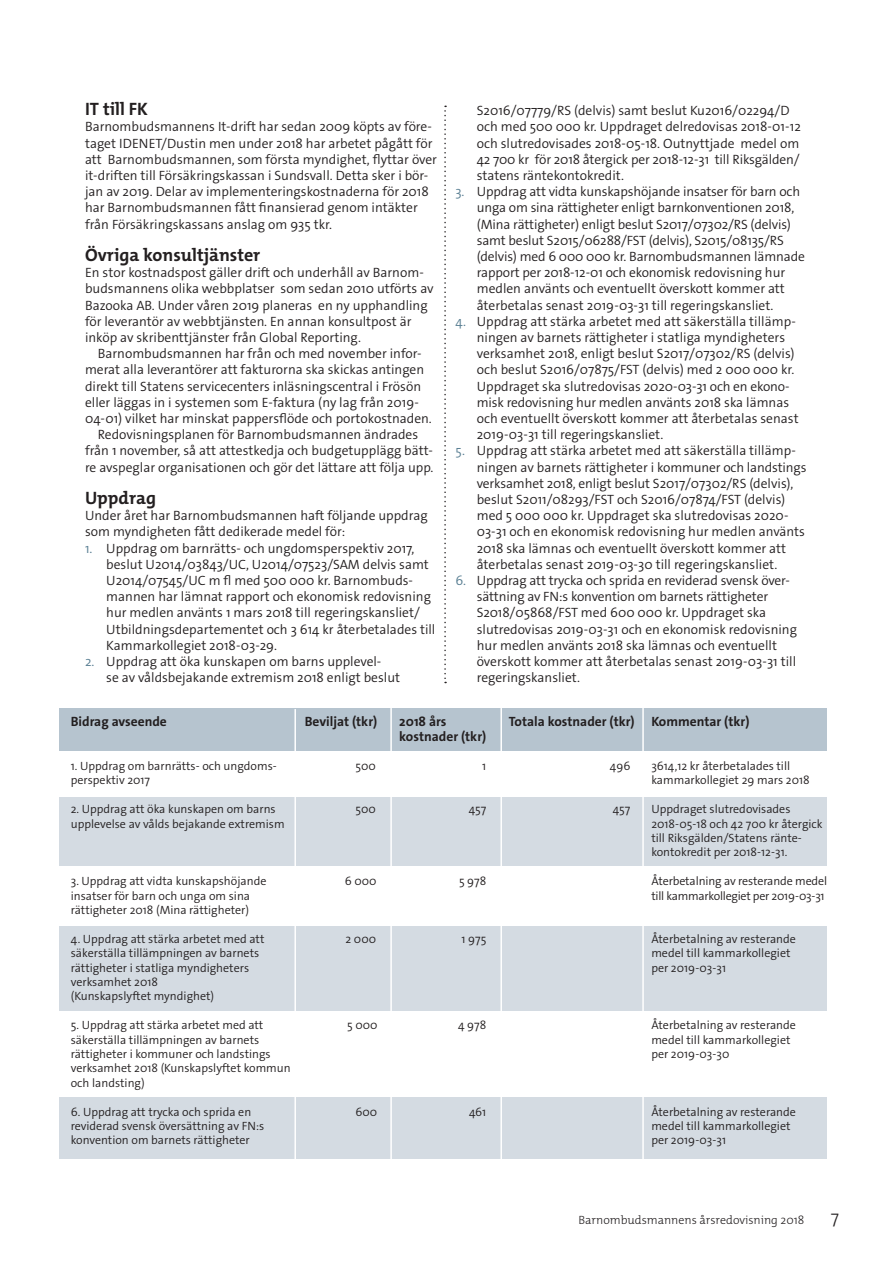
<style>
.page{position:relative;width:893px;height:1263px;background:#fff}
.page>*{position:absolute;margin:0;border:0;box-sizing:border-box;transform-origin:0 0}
.t1{font:700 18px "The Mix Os F";color:#231f20}
.t2{font:300 18px "The Mix Os F";color:#231f20}
.t3{font:300 13.5px/16.2px "The Sans Os F";color:#231f20}
.t4{font:700 13.5px "The Sans Os F";color:#231f20}
.t5{font:300 12px/14.4px "The Sans Os F";color:#231f20}
.t6{font:300 12px "The Mix Os F";color:#231f20}
.t7{font:300 12px "The Sans Os F";letter-spacing:-.02em;color:#231f20}
.s1{color:#587e92}
</style>
<div class="page">
<div style="left:59px;top:1098px;width:768px;height:61px;background:#d4dbe2"></div>
<div style="left:59px;top:926px;width:768px;height:84px;background:#d4dbe2"></div>
<div style="left:59px;top:797px;width:768px;height:69px;background:#d4dbe2"></div>
<div style="left:59px;top:708px;width:768px;height:42px;background:#b6c4cf"></div>
<svg style="left:444px;top:106px;width:2px;height:577px"></svg>
<hr style="left:294px;top:709px;width:2px;height:464px;background:#fff">
<hr style="left:390px;top:708px;width:2px;height:465px;background:#fff">
<hr style="left:500px;top:708px;width:2px;height:465px;background:#fff">
<hr style="left:642px;top:708px;width:2px;height:465px;background:#fff">
<h1 class="t1" style="left:85px;top:98px;width:64px">IT till FK</h1>
<p class="t3" style="left:85px;top:119px;width:353px">Barnombudsmannens It-drift har sedan 2009 köpts av före&shy;taget IDENET/Dustin men under 2018 har arbetet pågått för att Barnombudsmannen, som första myndighet, flyttar över it-driften till Försäkringskassan i Sundsvall. Detta sker i bör&shy;jan av 2019. Delar av implementeringskostnaderna för 2018 har Barnombudsmannen fått finansierad genom intäkter från Försäkringskassans anslag om 935 tkr.</p>
<h1 class="t1" style="left:85px;top:243px;width:177px">Övriga konsultjänster</h1>
<p class="t3" style="left:85px;top:265px;width:350px">En stor kostnadspost gäller drift och underhåll av Barnom&shy;budsmannens olika webbplatser som sedan 2010 utförts av Bazooka AB. Under våren 2019 planeras en ny upphandling för leverantör av webbtjänsten. En annan konsultpost är inköp av skribenttjänster från Global Reporting.</p>
<p class="t3" style="left:98px;top:346px;width:325px">Barnombudsmannen har från och med november infor-</p>
<p class="t3" style="left:85px;top:362px;width:341px">merat alla leverantörer att fakturorna ska skickas antingen</p>
<p class="t3" style="left:85px;top:378px;width:338px">direkt till Statens servicecenters inläsningscentral i Frösön</p>
<p class="t3" style="left:85px;top:394px;width:335px">eller läggas in i systemen som E-faktura (ny lag från 2019-</p>
<p class="t3" style="left:85px;top:410px;width:348px">04-01) vilket har minskat pappersflöde och portokostnaden.</p>
<p class="t3" style="left:98px;top:427px;width:322px">Redovisningsplanen för Barnombudsmannen ändrades</p>
<p class="t3" style="left:85px;top:443px;width:349px">från 1 november, så att attestkedja och budgetupplägg bätt-</p>
<p class="t3" style="left:85px;top:459px;width:350px">re avspeglar organisationen och gör det lättare att följa upp.</p>
<h1 class="t1" style="left:85px;top:486px;width:73px">Uppdrag</h1>
<p class="t3" style="left:85px;top:508px;width:344px">Under året har Barnombudsmannen haft följande uppdrag som myndigheten fått dedikerade medel för:</p>
<p class="t3" style="left:106px;top:540px;width:331px;text-indent:-21px"><span class="s1">1.</span> Uppdrag om barnrätts- och ungdomsperspektiv 2017, beslut U2014/03843/UC, U2014/07523/SAM delvis samt U2014/07545/UC m fl med 500 000 kr. Barnombuds&shy;mannen har lämnat rapport och ekonomisk redovisning hur medlen använts 1 mars 2018 till regeringskansliet/ Utbildningsdepartementet och 3 614 kr återbetalades till Kammarkollegiet 2018-03-29.</p>
<p class="t3" style="left:106px;top:653px;width:295px;text-indent:-21px"><span class="s1">2.</span> Uppdrag att öka kunskapen om barns upplevel-<br>se av våldsbejakande extremism 2018 enligt beslut</p>
<p class="t3" style="left:477px;top:103px;width:326px">S2016/07779/RS (delvis) samt beslut Ku2016/02294/D och med 500 000 kr. Uppdraget delredovisas 2018-01-12 och slutredovisades 2018-05-18. Outnyttjade medel om 42 700 kr för 2018 återgick per 2018-12-31 till Riksgälden/ statens räntekontokredit.</p>
<p class="t3" style="left:477px;top:184px;width:330px;text-indent:-21px"><span class="s1">3.</span> Uppdrag att vidta kunskapshöjande insatser för barn och unga om sina rättigheter enligt barnkonventionen 2018, (Mina rättigheter) enligt beslut S2017/07302/RS (delvis) samt beslut S2015/06288/FST (delvis), S2015/08135/RS (delvis) med 6 000 000 kr. Barnombudsmannen lämnade rapport per 2018-12-01 och ekonomisk redovisning hur medlen använts och eventuellt överskott kommer att återbetalas senast 2019-03-31 till regeringskansliet.</p>
<p class="t3" style="left:477px;top:313px;width:323px;text-indent:-21px"><span class="s1">4.</span> Uppdrag att stärka arbetet med att säkerställa tillämp&shy;ningen av barnets rättigheter i statliga myndigheters verksamhet 2018, enligt beslut S2017/07302/RS (delvis) och beslut S2016/07875/FST (delvis) med 2 000 000 kr.<br>Uppdraget ska slutredovisas 2020-03-31 och en ekono&shy;misk redovisning hur medlen använts 2018 ska lämnas och eventuellt överskott kommer att återbetalas senast 2019-03-31 till regeringskansliet.</p>
<p class="t3" style="left:477px;top:443px;width:331px;text-indent:-21px"><span class="s1">5.</span> Uppdrag att stärka arbetet med att säkerställa tillämp&shy;ningen av barnets rättigheter i kommuner och landstings verksamhet 2018, enligt beslut S2017/07302/RS (delvis), beslut S2011/08293/FST och S2016/07874/FST (delvis) med 5 000 000 kr. Uppdraget ska slutredovisas 2020- 03-31 och en ekonomisk redovisning hur medlen använts 2018 ska lämnas och eventuellt överskott kommer att återbetalas senast 2019-03-30 till regeringskansliet.</p>
<p class="t3" style="left:477px;top:572px;width:322px;text-indent:-21px"><span class="s1">6.</span> Uppdrag att trycka och sprida en reviderad svensk över&shy;sättning av FN:s konvention om barnets rättigheter S2018/05868/FST med 600 000 kr. Uppdraget ska slutredovisas 2019-03-31 och en ekonomisk redovisning hur medlen använts 2018 ska lämnas och eventuellt överskott kommer att återbetalas senast 2019-03-31 till regeringskansliet.</p>
<p class="t4" style="left:71px;top:713px;width:98px">Bidrag avseende</p>
<p class="t4" style="left:305px;top:713px;width:74px">Beviljat (tkr)</p>
<p class="t4" style="left:399px;top:713px;width:49px">2018 års</p>
<p class="t4" style="left:509px;top:713px;width:242px">Totala kostnader (tkr) Kommentar (tkr)</p>
<p class="t4" style="left:399px;top:728px;width:88px">kostnader (tkr)</p>
<p class="t5" style="left:71px;top:759px;width:208px">1. Uppdrag om barnrätts- och ungdoms-</p>
<p class="t5" style="left:355px;top:759px;width:22px">500</p>
<p class="t5" style="left:482px;top:759px;width:6px">1</p>
<p class="t5" style="left:610px;top:759px;width:22px">496</p>
<p class="t5" style="left:651px;top:759px;width:140px">3614,12 kr återbetalades till</p>
<p class="t5" style="left:71px;top:773px;width:81px">perspektiv 2017</p>
<p class="t5" style="left:651px;top:773px;width:160px">kammarkollegiet 29 mars 2018</p>
<p class="t5" style="left:71px;top:802px;width:206px">2. Uppdrag att öka kunskapen om barns</p>
<p class="t5" style="left:355px;top:802px;width:22px">500</p>
<p class="t5" style="left:469px;top:802px;width:19px">457</p>
<p class="t5" style="left:613px;top:802px;width:19px">457</p>
<p class="t5" style="left:651px;top:802px;width:141px">Uppdraget slutredovisades</p>
<p class="t5" style="left:71px;top:816px;width:215px">upplevelse av vålds bejakande extremism</p>
<p class="t5" style="left:651px;top:816px;width:173px">2018-05-18 och 42 700 kr återgick till Riksgälden/Statens ränte&shy;kontokredit per 2018-12-31.</p>
<p class="t5" style="left:71px;top:874px;width:197px">3. Uppdrag att vidta kunskapshöjande</p>
<p class="t5" style="left:345px;top:874px;width:33px">6 000</p>
<p class="t5" style="left:459px;top:874px;width:29px">5 978</p>
<p class="t5" style="left:651px;top:874px;width:177px">Återbetalning av resterande medel</p>
<p class="t5" style="left:71px;top:888px;width:181px">insatser för barn och unga om sina</p>
<p class="t7" style="left:651px;top:888px;width:175px">till kammarkollegiet per 2019-03-31</p>
<p class="t5" style="left:71px;top:903px;width:180px">rättigheter 2018 (Mina rättigheter)</p>
<p class="t5" style="left:71px;top:932px;width:195px">4. Uppdrag att stärka arbetet med att</p>
<p class="t5" style="left:346px;top:932px;width:32px">2 000</p>
<p class="t5" style="left:462px;top:932px;width:26px">1 975</p>
<p class="t5" style="left:651px;top:932px;width:146px">Återbetalning av resterande</p>
<p class="t5" style="left:71px;top:946px;width:190px">säkerställa tillämpningen av barnets</p>
<p class="t5" style="left:651px;top:946px;width:141px">medel till kammarkollegiet</p>
<p class="t5" style="left:71px;top:960px;width:180px">rättigheter i statliga myndigheters</p>
<p class="t5" style="left:651px;top:960px;width:76px">per 2019-03-31</p>
<p class="t5" style="left:71px;top:975px;width:145px">verksamhet 2018 (Kunskapslyftet myndighet)</p>
<p class="t5" style="left:71px;top:1018px;width:194px">5. Uppdrag att stärka arbetet med att</p>
<p class="t5" style="left:347px;top:1018px;width:32px">5 000</p>
<p class="t5" style="left:458px;top:1018px;width:30px">4 978</p>
<p class="t5" style="left:651px;top:1018px;width:146px">Återbetalning av resterande</p>
<p class="t5" style="left:71px;top:1032px;width:190px">säkerställa tillämpningen av barnets</p>
<p class="t5" style="left:651px;top:1032px;width:141px">medel till kammarkollegiet</p>
<p class="t5" style="left:71px;top:1047px;width:201px">rättigheter i kommuner och landstings</p>
<p class="t5" style="left:651px;top:1047px;width:80px">per 2019-03-30</p>
<p class="t5" style="left:71px;top:1061px;width:221px">verksamhet 2018 (Kunskapslyftet kommun och landsting)</p>
<p class="t5" style="left:71px;top:1104px;width:182px">6. Uppdrag att trycka och sprida en</p>
<p class="t5" style="left:355px;top:1104px;width:23px">600</p>
<p class="t5" style="left:469px;top:1104px;width:19px">461</p>
<p class="t5" style="left:651px;top:1104px;width:146px">Återbetalning av resterande</p>
<p class="t5" style="left:71px;top:1119px;width:195px">reviderad svensk översättning av FN:s</p>
<p class="t5" style="left:651px;top:1119px;width:141px">medel till kammarkollegiet</p>
<p class="t5" style="left:71px;top:1133px;width:181px">konvention om barnets rättigheter</p>
<p class="t5" style="left:651px;top:1133px;width:76px">per 2019-03-31</p>
<p class="t6" style="left:578px;top:1212px;width:227px">Barnombudsmannens årsredovisning 2018</p>
<h1 class="t2" style="left:831px;top:1206px;width:10px">7</h1>
</div>
